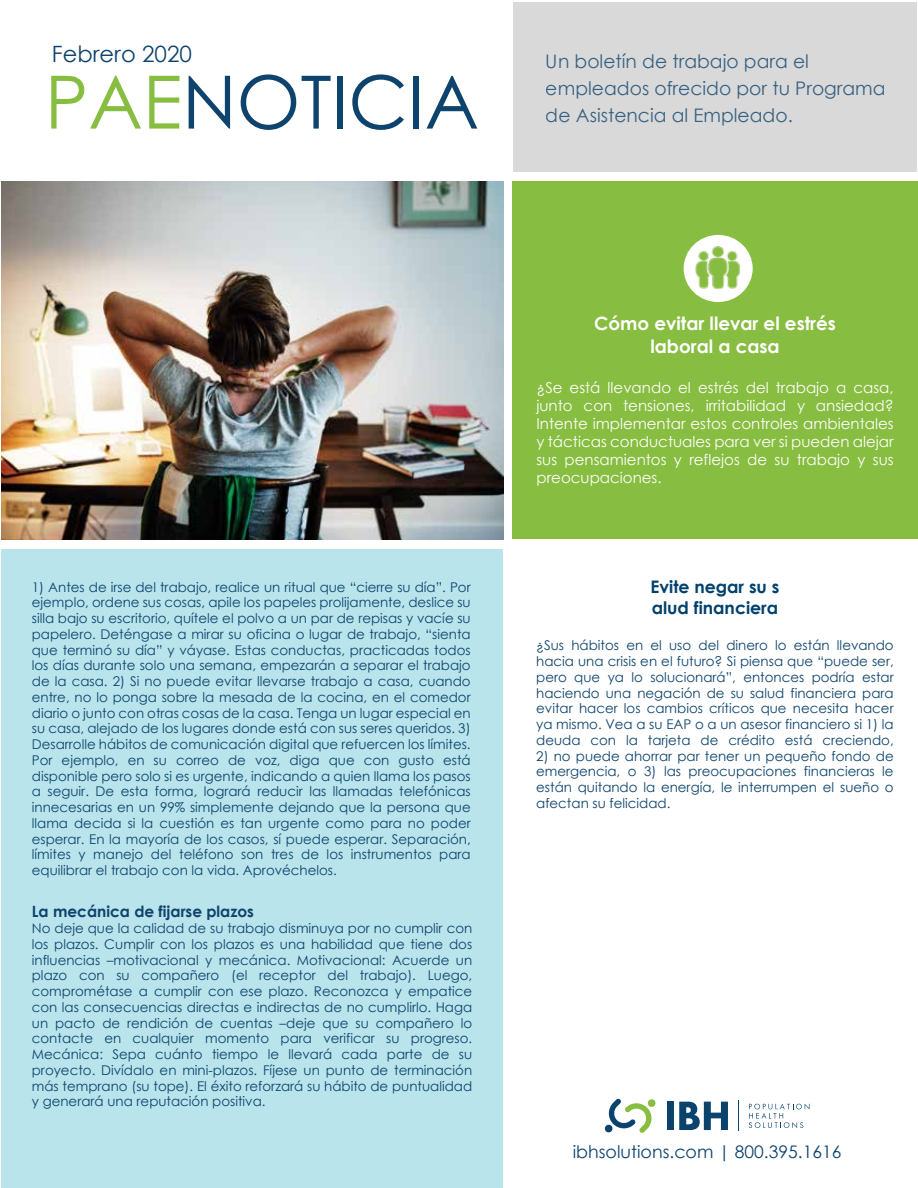
<style>
.page{position:relative;width:918px;height:1188px;background:#fff}
.page>*{position:absolute;margin:0;border:0;box-sizing:border-box;transform-origin:0 0}
.t1{font:73.5px "Century Gothic";color:#0d436c}
.t2{font:22.5px "Century Gothic";color:#0d436c}
.t3{font:18.75px/27px "Century Gothic";color:#0d436c}
.t4{font:700 18.3px/22.5px "Century Gothic";color:#fff;text-align:center}
.t5{font:17.4px "Century Gothic";color:#0d436c}
.t6{font:700 17.25px/21px "Century Gothic";color:#00416d}
.t7{font:700 15.45px "Century Gothic";color:#0d436c}
.t8{font:15px/18px "Century Gothic";color:#fff;text-align:justify}
.t9{font:13.35px/15.8px "Century Gothic";color:#0d436c;text-align:justify}
.s1{color:#87bd40}
</style>
<div class="page">
<div style="left:667px;top:1102px;width:7px;height:28px;background:#0c436c"></div>
<svg style="left:679px;top:1102px;width:49px;height:28px"></svg>
<svg style="left:604px;top:1099px;width:52px;height:34px"></svg>
<svg style="left:749px;top:1104px;width:60px;height:24px"></svg>
<hr style="left:739px;top:1101px;width:1px;height:30px;background:#0c436c">
<div style="left:2px;top:549px;width:501px;height:639px;background:#b9e4ec"></div>
<div style="left:513px;top:2px;width:404px;height:169px;background:#dad9d9"></div>
<div style="left:513px;top:181px;width:405px;height:358px;background:#87bd40"></div>
<div style="left:684px;top:235px;width:69px;height:67px;background:#fff;border-radius:50%"></div>
<img style="left:693px;top:244px;width:51px;height:49px">
<img style="left:2px;top:181px;width:501px;height:359px">
<h2 class="t2" style="left:52px;top:39px;width:142px">Febrero 2020</h2>
<h1 class="t1" style="left:45px;top:51px;width:436px"><span class="s1">PAE</span>NOTICIA</h1>
<h3 class="t3" style="left:546px;top:47px;width:341px">Un boletín de trabajo para el empleados ofrecido por tu Programa de Asistencia al Empleado.</h3>
<p class="t9" style="left:32px;top:579px;width:440px">1) Antes de irse del trabajo, realice un ritual que “cierre su día”. Por ejemplo, ordene sus cosas, apile los papeles prolijamente, deslice su silla bajo su escritorio, quítele el polvo a un par de repisas y vacíe su papelero. Deténgase a mirar su oficina o lugar de trabajo, “sienta que terminó su día” y váyase. Estas conductas, practicadas todos los días durante solo una semana, empezarán a separar el trabajo de la casa. 2) Si no puede evitar llevarse trabajo a casa, cuando entre, no lo ponga sobre la mesada de la cocina, en el comedor diario o junto con otras cosas de la casa. Tenga un lugar especial en su casa, alejado de los lugares donde está con sus seres queridos. 3)<br>Desarrolle hábitos de comunicación digital que refuercen los límites.<br>Por ejemplo, en su correo de voz, diga que con gusto está disponible pero solo si es urgente, indicando a quien llama los pasos a seguir. De esta forma, logrará reducir las llamadas telefónicas innecesarias en un 99% simplemente dejando que la persona que llama decida si la cuestión es tan urgente como para no poder esperar. En la mayoría de los casos, sí puede esperar. Separación, límites y manejo del teléfono son tres de los instrumentos para equilibrar el trabajo con la vida. Aprovéchelos.</p>
<p class="t7" style="left:32px;top:900px;width:224px">La mecánica de fijarse plazos</p>
<p class="t9" style="left:32px;top:920px;width:442px">No deje que la calidad de su trabajo disminuya por no cumplir con los plazos. Cumplir con los plazos es una habilidad que tiene dos influencias –motivacional y mecánica. Motivacional: Acuerde un plazo con su compañero (el receptor del trabajo). Luego, comprométase a cumplir con ese plazo. Reconozca y empatice con las consecuencias directas e indirectas de no cumplirlo. Haga un pacto de rendición de cuentas –deje que su compañero lo contacte en cualquier momento para verificar su progreso.<br>Mecánica: Sepa cuánto tiempo le llevará cada parte de su proyecto. Divídalo en mini-plazos. Fíjese un punto de terminación más temprano (su tope). El éxito reforzará su hábito de puntualidad y generará una reputación positiva.</p>
<h3 class="t4" style="left:594px;top:311px;width:243px">Cómo evitar llevar el estrés laboral a casa</h3>
<p class="t8" style="left:536px;top:378px;width:359px">¿Se está llevando el estrés del trabajo a casa, junto con tensiones, irritabilidad y ansiedad?<br>Intente implementar estos controles ambientales y tácticas conductuales para ver si pueden alejar sus pensamientos y reflejos de su trabajo y sus preocupaciones.</p>
<p class="t6" style="left:651px;top:575px;width:130px">Evite negar su s alud financiera</p>
<p class="t9" style="left:536px;top:637px;width:359px">¿Sus hábitos en el uso del dinero lo están llevando hacia una crisis en el futuro? Si piensa que “puede ser, pero que ya lo solucionará”, entonces podría estar haciendo una negación de su salud financiera para evitar hacer los cambios críticos que necesita hacer ya mismo. Vea a su EAP o a un asesor financiero si 1) la deuda con la tarjeta de crédito está creciendo,</p>
<p class="t9" style="left:536px;top:748px;width:359px">2) no puede ahorrar par tener un pequeño fondo de emergencia, o 3) las preocupaciones financieras le están quitando la energía, le interrumpen el sueño o afectan su felicidad.</p>
<h3 class="t5" style="left:573px;top:1140px;width:270px">ibhsolutions.com | 800.395.1616</h3>
</div>
